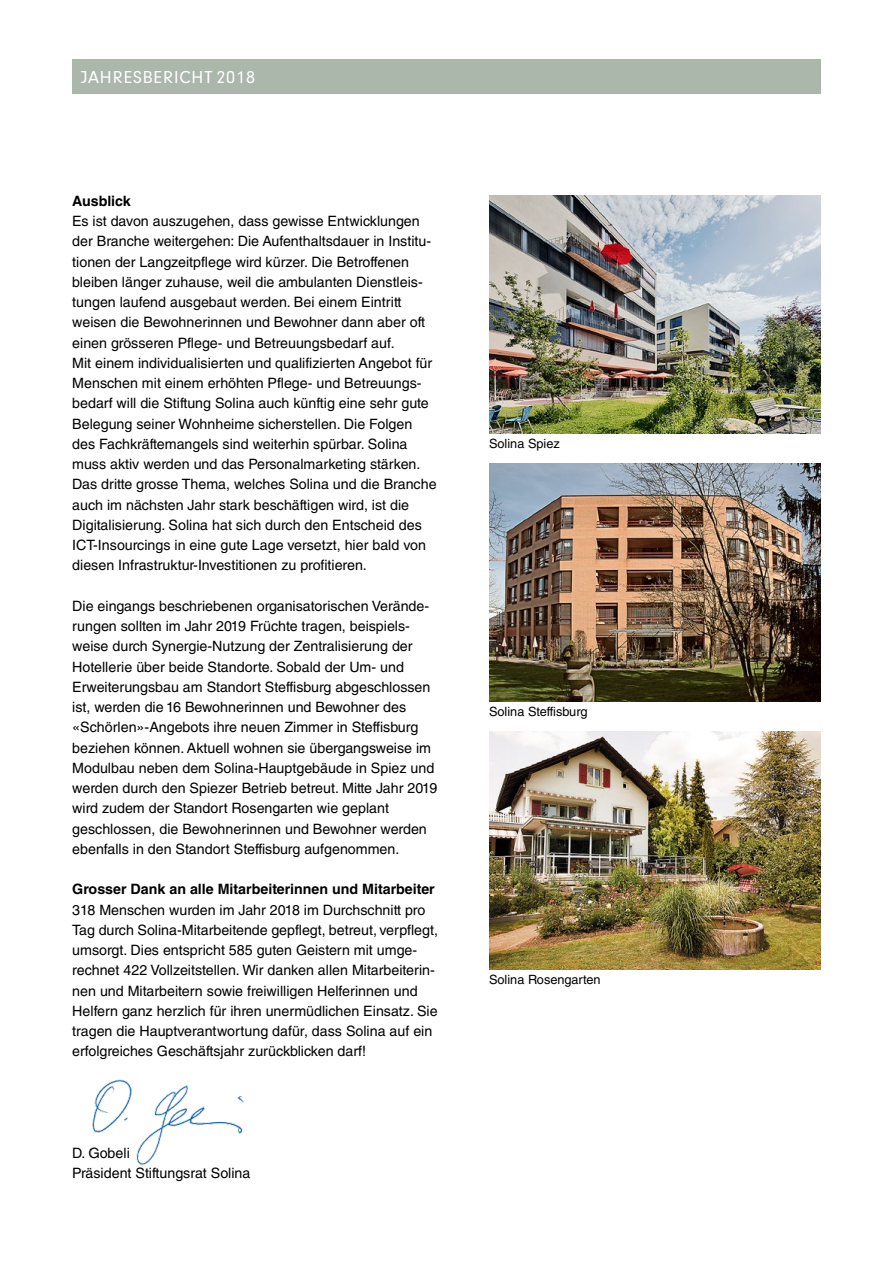
<style>
.page{position:relative;width:893px;height:1263px;background:#fff}
.page>*{position:absolute;margin:0;border:0;box-sizing:border-box;transform-origin:0 0}
.t1{font:18px "Neuzeit Gro";letter-spacing:.05em;color:#fff}
.t2{font:14.25px/20.2px "Helvetica LT Std";color:#000}
.t3{font:700 14.25px "Helvetica LT Std";color:#000}
.t4{font:12.75px "Helvetica LT Std";color:#000}
</style>
<div class="page">
<div style="left:72px;top:60px;width:749px;height:34px;background:#acb7ab"></div>
<img style="left:489px;top:196px;width:332px;height:238px">
<img style="left:489px;top:463px;width:332px;height:239px">
<img style="left:489px;top:731px;width:332px;height:238px">
<img style="left:92px;top:1079px;width:152px;height:86px">
<p class="t1" style="left:81px;top:67px;width:176px">JAHRESBERICHT 2018</p>
<p class="t3" style="left:72px;top:192px;width:60px">Ausblick</p>
<p class="t2" style="left:72px;top:211px;width:366px">Es ist davon auszugehen, dass gewisse Entwicklungen der Branche weitergehen: Die Aufenthaltsdauer in Institu&shy;tionen der Langzeitpflege wird kürzer. Die Betroffenen bleiben länger zuhause, weil die ambulanten Dienstleis&shy;tungen laufend ausgebaut werden. Bei einem Eintritt weisen die Bewohnerinnen und Bewohner dann aber oft einen grösseren Pflege- und Betreuungsbedarf auf.<br>Mit einem individualisierten und qualifizierten Angebot für Menschen mit einem erhöhten Pflege- und Betreuungs&shy;bedarf will die Stiftung Solina auch künftig eine sehr gute Belegung seiner Wohnheime sicherstellen. Die Folgen des Fachkräftemangels sind weiterhin spürbar. Solina muss aktiv werden und das Personalmarketing stärken.<br>Das dritte grosse Thema, welches Solina und die Branche auch im nächsten Jahr stark beschäftigen wird, ist die Digitalisierung. Solina hat sich durch den Entscheid des ICT-Insourcings in eine gute Lage versetzt, hier bald von diesen Infrastruktur-Investitionen zu profitieren.</p>
<p class="t2" style="left:72px;top:596px;width:367px">Die eingangs beschriebenen organisatorischen Verände&shy;rungen sollten im Jahr 2019 Früchte tragen, beispiels&shy;weise durch Synergie-Nutzung der Zentralisierung der Hotellerie über beide Standorte. Sobald der Um- und Erweiterungsbau am Standort Steffisburg abgeschlossen ist, werden die 16 Bewohnerinnen und Bewohner des «Schörlen»-Angebots ihre neuen Zimmer in Steffisburg beziehen können. Aktuell wohnen sie übergangsweise im Modulbau neben dem Solina-Hauptgebäude in Spiez und werden durch den Spiezer Betrieb betreut. Mitte Jahr 2019 wird zudem der Standort Rosengarten wie geplant geschlossen, die Bewohnerinnen und Bewohner werden ebenfalls in den Standort Steffisburg aufgenommen.</p>
<p class="t3" style="left:72px;top:881px;width:364px">Grosser Dank an alle Mitarbeiterinnen und Mitarbeiter</p>
<p class="t2" style="left:72px;top:899px;width:367px">318 Menschen wurden im Jahr 2018 im Durchschnitt pro Tag durch Solina-Mitarbeitende gepflegt, betreut, verpflegt, umsorgt. Dies entspricht 585 guten Geistern mit umge&shy;rechnet 422 Vollzeitstellen. Wir danken allen Mitarbeiterin&shy;nen und Mitarbeitern sowie freiwilligen Helferinnen und Helfern ganz herzlich für ihren unermüdlichen Einsatz. Sie tragen die Hauptverantwortung dafür, dass Solina auf ein erfolgreiches Geschäftsjahr zurückblicken darf!</p>
<p class="t2" style="left:72px;top:1142px;width:180px">D. Gobeli<br>Präsident Stiftungsrat Solina</p>
<p class="t4" style="left:489px;top:436px;width:72px">Solina Spiez</p>
<p class="t4" style="left:489px;top:704px;width:100px">Solina Steffisburg</p>
<p class="t4" style="left:489px;top:972px;width:113px">Solina Rosengarten</p>
</div>
